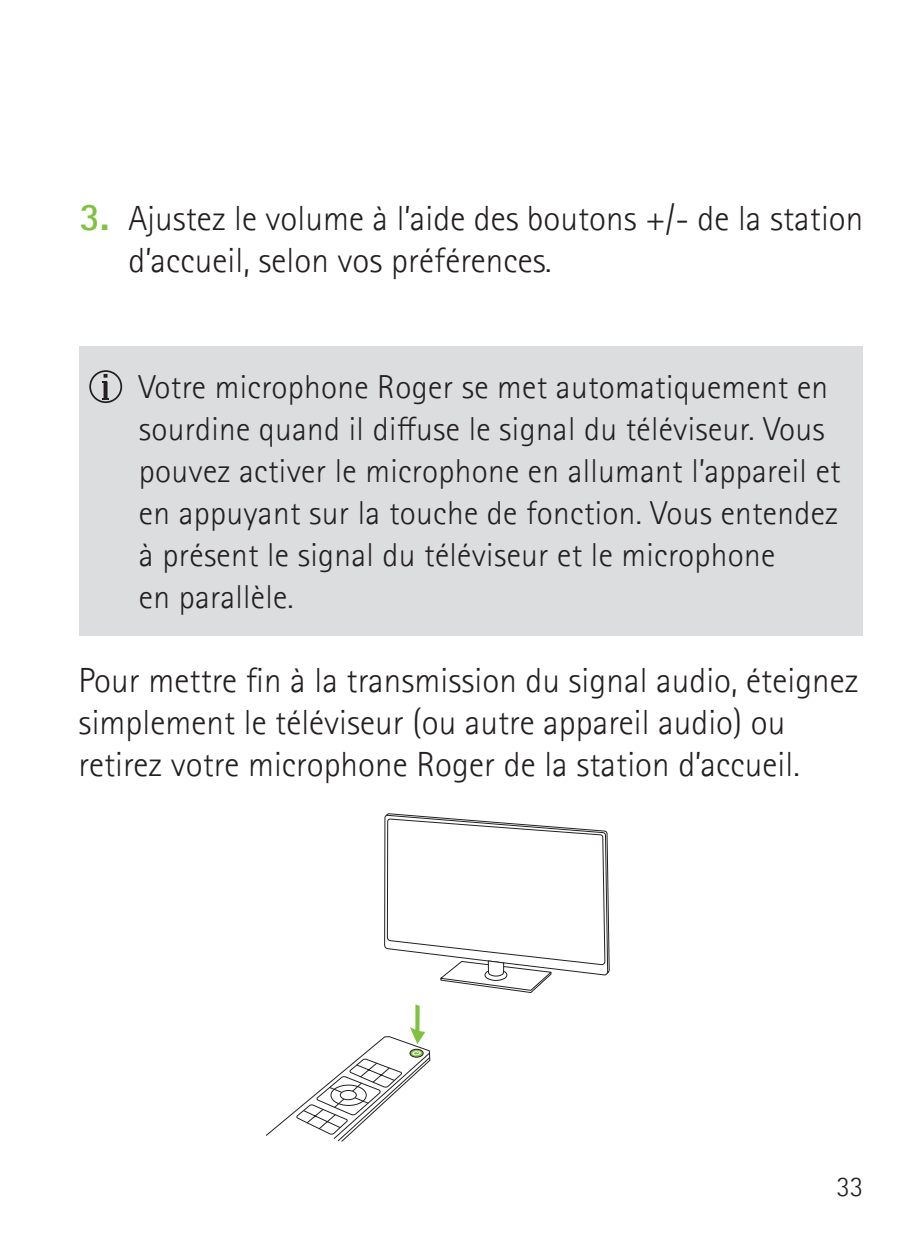
<style>
.page{position:relative;width:913px;height:1241px;background:#fff}
.page>*{position:absolute;margin:0;border:0;box-sizing:border-box;transform-origin:0 0}
.t1{font:300 35px/42px "Rotis Sansfor Phonak";letter-spacing:.005em;color:#231f20}
.t2{font:300 33.25px/42px "Rotis Sansfor Phonak";letter-spacing:.01em;color:#231f20}
.t3{font:300 28px "Rotis Sansfor Phonak";color:#231f20}
.s1{font-weight:700;font-size:38.5px;color:#7fc241}
</style>
<div class="page">
<div style="left:79px;top:346px;width:784px;height:289px;background:#dcdddf"></div>
<svg style="left:89px;top:370px;width:33px;height:33px"></svg>
<svg style="left:266px;top:1004px;width:165px;height:137px"></svg>
<svg style="left:384px;top:813px;width:225px;height:180px"></svg>
<p class="t1" style="left:128px;top:197px;width:736px;text-indent:-49px"><span class="s1">3.</span> Ajustez le volume à l’aide des boutons +/- de la station d’accueil, selon vos préférences.</p>
<p class="t2" style="left:139px;top:365px;width:703px">Votre microphone Roger se met automatiquement en sourdine quand il di昀昀use le signal du téléviseur. Vous pouvez activer le microphone en allumant l’appareil et en appuyant sur la touche de fonction. Vous entendez à présent le signal du téléviseur et le microphone<br>en parallèle.</p>
<p class="t1" style="left:79px;top:659px;width:781px">Pour mettre 昀椀n à la transmission du signal audio, éteignez simplement le téléviseur (ou autre appareil audio) ou retirez votre microphone Roger de la station d’accueil.</p>
<p class="t3" style="left:836px;top:1171px;width:28px">33</p>
</div>
